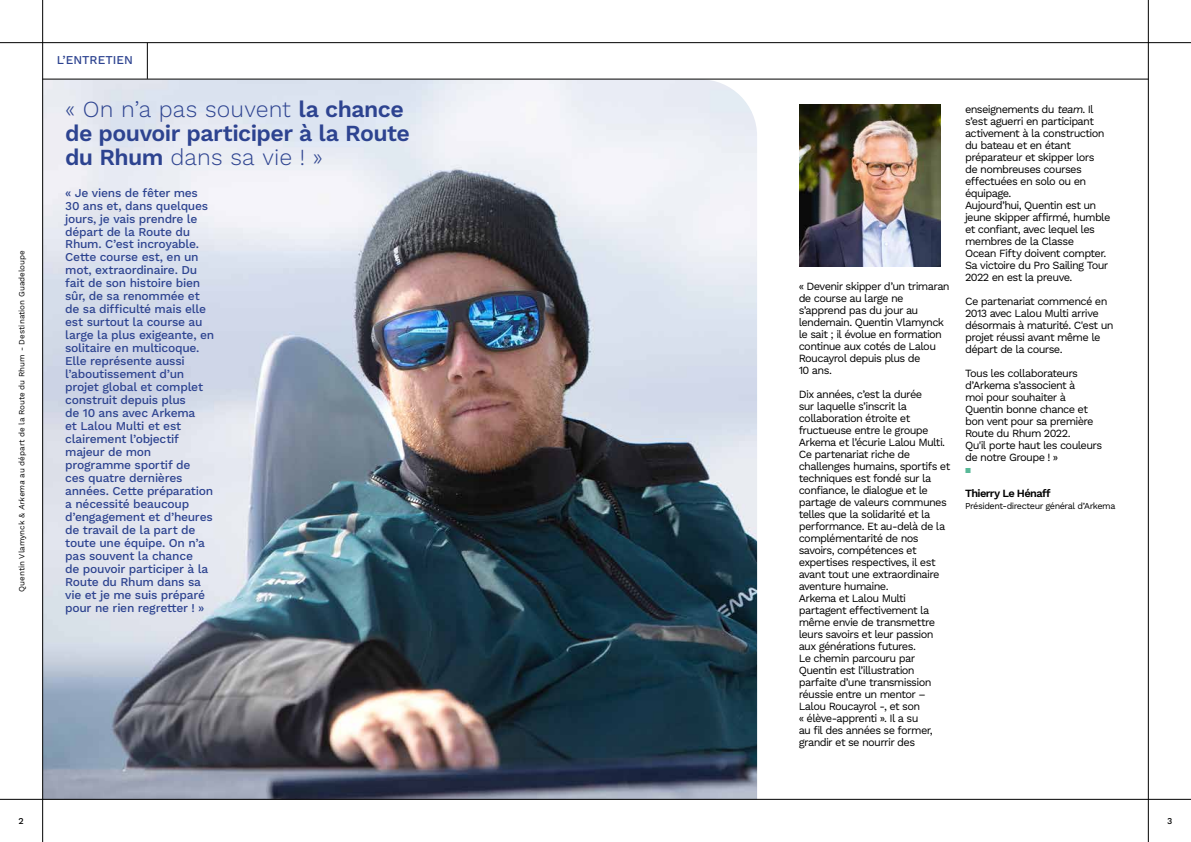
<style>
.page{position:relative;width:1191px;height:842px;background:#fff}
.page>*{position:absolute;margin:0;border:0;box-sizing:border-box;transform-origin:0 0}
.t1{font:600 23px/24px "Work Sans";letter-spacing:-.025em;color:#2d4390}
.t2{font:500 12px/13px "Work Sans";letter-spacing:-.02em;color:#2d4390}
.t3{font:500 12px "Work Sans";color:#2d4390}
.t4{font:11px/12px "Work Sans";letter-spacing:-.06em;color:#000}
.t5{font:600 11px "Work Sans";letter-spacing:-.055em;color:#000}
.t6{font:10px "Work Sans";color:#58b998}
.t7{font:9px "Work Sans";letter-spacing:-.05em;color:#000}
.t8{font:500 9px "Work Sans";color:#000}
.t9{font:8px "Work Sans";color:#000}
.s1{font-style:italic}
.s2{font-weight:300}
</style>
<div class="page">
<img style="left:43px;top:80px;width:714px;height:719px">
<hr style="left:42px;top:0;width:1px;height:842px;background:#000">
<hr style="left:1148px;top:0;width:1px;height:842px;background:#000">
<hr style="left:0;top:799px;width:1191px;height:1px;background:#000">
<hr style="left:0;top:42px;width:1191px;height:1px;background:#000">
<hr style="left:43px;top:79px;width:1105px;height:1px;background:#000">
<hr style="left:147px;top:43px;width:1px;height:36px;background:#000">
<img style="left:799px;top:104px;width:141px;height:162px">
<p class="t9" style="left:17px;top:592px;width:343px;rotate:-90deg">Quentin Vlamynck &amp; <span class="s1">Arkema</span> au départ de la Route du Rhum - Destination Guadeloupe</p>
<p class="t3" style="left:57px;top:53px;width:77px">L’ENTRETIEN</p>
<h1 class="t1" style="left:65px;top:98px;width:346px"><span class="s2">« On n’a pas souvent</span> la chance de pouvoir participer à la Route du Rhum <span class="s2">dans sa vie ! »</span></h1>
<p class="t2" style="left:65px;top:186px;width:150px">« Je viens de fêter mes<br>30 ans et, dans quelques jours, je vais prendre le départ de la Route du<br>Rhum. C’est incroyable.<br>Cette course est, en un mot, extraordinaire. Du fait de son histoire bien sûr, de sa renommée et de sa difficulté mais elle est surtout la course au large la plus exigeante, en solitaire en multicoque.<br>Elle représente aussi l’aboutissement d’un projet global et complet construit depuis plus<br>de 10 ans avec Arkema<br>et Lalou Multi et est clairement l’objectif majeur de mon programme sportif de<br>ces quatre dernières années. Cette préparation a nécessité beaucoup d’engagement et d’heures de travail de la part de toute une équipe. On n’a pas souvent la chance<br>de pouvoir participer à la<br>Route du Rhum dans sa vie et je me suis préparé pour ne rien regretter ! »</p>
<p class="t4" style="left:798px;top:280px;width:153px">« Devenir skipper d’un trimaran de course au large ne s’apprend pas du jour au lendemain. Quentin Vlamynck le sait ; il évolue en formation continue aux cotés de Lalou<br>Roucayrol depuis plus de<br>10 ans.</p>
<p class="t4" style="left:798px;top:388px;width:153px">Dix années, c’est la durée<br>sur laquelle s’inscrit la collaboration étroite et fructueuse entre le groupe<br>Arkema et l’écurie Lalou Multi.<br>Ce partenariat riche de challenges humains, sportifs et techniques est fondé sur la confiance, le dialogue et le partage de valeurs communes telles que la solidarité et la performance. Et au-delà de la complémentarité de nos savoirs, compétences et expertises respectives, il est avant tout une extraordinaire aventure humaine.<br>Arkema et Lalou Multi partagent effectivement la même envie de transmettre leurs savoirs et leur passion aux générations futures.<br>Le chemin parcouru par<br>Quentin est l’illustration parfaite d’une transmission réussie entre un mentor –<br>Lalou Roucayrol -, et son<br>« élève-apprenti ». Il a su<br>au fil des années se former, grandir et se nourrir des</p>
<p class="t4" style="left:965px;top:103px;width:147px">enseignements du <span class="s1">team</span>. Il s’est aguerri en participant activement à la construction du bateau et en étant préparateur et skipper lors<br>de nombreuses courses effectuées en solo ou en équipage.<br>Aujourd’hui, Quentin est un jeune skipper affirmé, humble et confiant, avec lequel les membres de la Classe<br>Ocean Fifty doivent compter.<br>Sa victoire du Pro Sailing Tour<br>2022 en est la preuve.</p>
<p class="t4" style="left:965px;top:295px;width:150px">Ce partenariat commencé en<br>2013 avec Lalou Multi arrive désormais à maturité. C'est un projet réussi avant même le départ de la course.</p>
<p class="t4" style="left:965px;top:367px;width:139px">Tous les collaborateurs d’Arkema s’associent à<br>moi pour souhaiter à<br>Quentin bonne chance et bon vent pour sa première<br>Route du Rhum 2022.<br>Qu'il porte haut les couleurs de notre Groupe ! »</p>
<p class="t6" style="left:965px;top:463px;width:7px">▪</p>
<p class="t5" style="left:965px;top:487px;width:87px">Thierry Le Hénaff</p>
<p class="t7" style="left:965px;top:500px;width:152px">Président-directeur général d’Arkema</p>
<p class="t8" style="left:19px;top:816px;width:7px">2</p>
<p class="t8" style="left:1167px;top:816px;width:7px">3</p>
</div>
